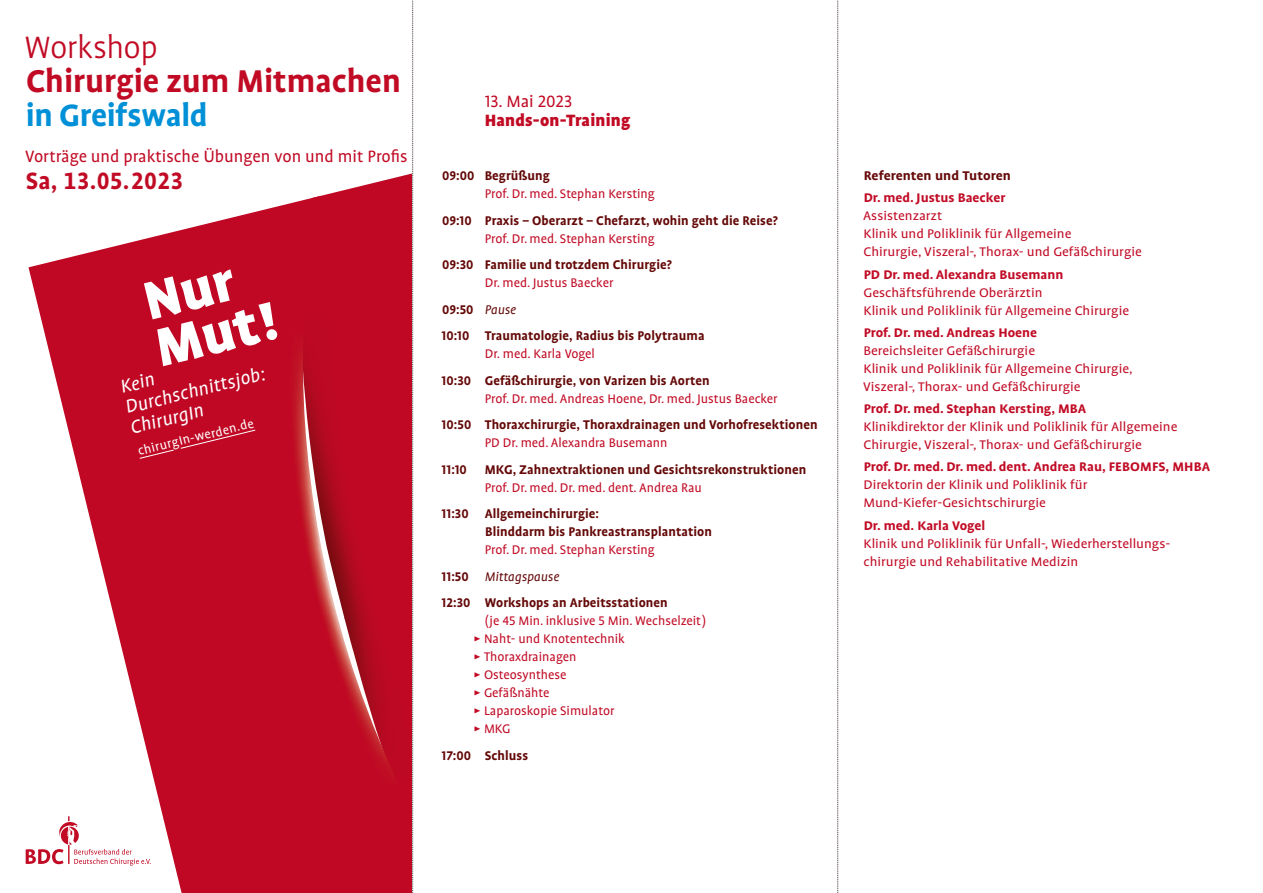
<style>
.page{position:relative;width:1263px;height:893px;background:#fff}
.page>*{position:absolute;margin:0;border:0;box-sizing:border-box;transform-origin:0 0}
.t1{font:900 61.5px "Profile Pro";color:#fff}
.Nur_Mut_H1_T{font:700 36px "Profile Pro";color:#c10b25}
.Nur_Mut_H1_T-2{font:700 35.25px "Profile Pro";letter-spacing:-.01em;color:#0090d7}
.Nur_Mut_H0_T{font:300 35.25px "Profile Pro";letter-spacing:-.015em;color:#c10b25}
.Nur_Mut_H4_T_Datum{font:700 27px "Profile Pro";color:#c10b25}
.t2{font:italic 21px "Profile Pro";color:#fff}
.Nur_Mut_H3_T___Datum{font:18.75px "Profile Pro";color:#c10b25}
.Nur_Mut_H2{font:900 18.75px "Profile Pro";letter-spacing:.01em;color:#c10b25}
.Nur_Mut_VA{font:700 14.4px/18px "Profile Pro";letter-spacing:.005em;color:#640908}
.Nur_Mut_H4_Referente{font:700 14.4px "Profile Pro";letter-spacing:.005em;color:#640908;scale:1.07 1}
.Nur_Mut_VA-2{font:italic 14.4px "Profile Pro";color:#640908}
.Nur_Mut_Ref_Tut_Klin{font:14.25px/18px "Profile Pro";color:#c10b25;scale:1.07 1}
.Nur_Mut_VA_Referent{font:14.25px "Profile Pro";color:#c10b25}
.Nur_Mut_Ref_Tut_Name{font:700 14.25px "Profile Pro";color:#c10b25;scale:1.07 1}
.t3{font:14.25px "Profile Pro";color:#fff}
.s1{font-weight:400;font-style:italic}
.s2{font-weight:700;font-style:normal}
</style>
<div class="page">
<img style="left:373px;top:173px;width:39px;height:10px">
<img style="left:305px;top:183px;width:107px;height:239px">
<img style="left:309px;top:362px;width:103px;height:178px">
<img style="left:348px;top:540px;width:64px;height:224px">
<div style="left:321px;top:196px;width:91px;height:82px;background:#c00824"></div>
<img style="left:28px;top:196px;width:293px;height:168px">
<img style="left:52px;top:302px;width:253px;height:176px">
<img style="left:80px;top:422px;width:240px;height:170px">
<img style="left:108px;top:540px;width:240px;height:166px">
<img style="left:136px;top:653px;width:254px;height:167px">
<div style="left:164px;top:764px;width:248px;height:129px;background:#c00824"></div>
<img style="left:356px;top:871px;width:56px;height:22px">
<div style="left:139px;top:429px;width:117px;height:30px;background:#c00824"></div>
<svg style="left:26px;top:816px;width:125px;height:50px"></svg>
<svg style="left:837px;top:0;width:1px;height:893px"></svg>
<svg style="left:412px;top:0;width:1px;height:893px"></svg>
<div style="left:144px;top:269px;width:93px;height:51px;background:#c00824"></div>
<p class="Nur_Mut_H0_T" style="left:24px;top:29px;width:135px">Workshop</p>
<p class="Nur_Mut_H1_T" style="left:26px;top:60px;width:376px">Chirurgie zum Mitmachen</p>
<p class="Nur_Mut_H1_T-2" style="left:26px;top:94px;width:183px">in Greifswald</p>
<p class="Nur_Mut_H3_T___Datum" style="left:25px;top:146px;width:384px">Vorträge und praktische Übungen von und mit Profis</p>
<p class="Nur_Mut_H4_T_Datum" style="left:26px;top:165px;width:159px">Sa, 13.05. 2023</p>
<p class="Nur_Mut_VA" style="left:442px;top:167px;width:109px">09:00 Begrüßung</p>
<p class="Nur_Mut_H3_T___Datum" style="left:485px;top:90px;width:89px">13. Mai 2023</p>
<p class="Nur_Mut_H2" style="left:485px;top:109px;width:147px">Hands-on-Training</p>
<p class="Nur_Mut_VA_Referent" style="left:485px;top:186px;width:172px">Prof. Dr. med. Stephan Kersting</p>
<p class="Nur_Mut_VA" style="left:442px;top:211px;width:337px">09:10 Praxis – Oberarzt – Chefarzt, wohin geht die Reise?</p>
<p class="Nur_Mut_VA_Referent" style="left:485px;top:230px;width:172px">Prof. Dr. med. Stephan Kersting</p>
<p class="Nur_Mut_VA" style="left:442px;top:256px;width:231px">09:30 Familie und trotzdem Chirurgie?</p>
<p class="Nur_Mut_VA_Referent" style="left:485px;top:275px;width:130px">Dr. med. Justus Baecker</p>
<p class="Nur_Mut_VA" style="left:442px;top:300px;width:75px">09:50 <span class="s1">Pause</span></p>
<p class="Nur_Mut_VA" style="left:442px;top:327px;width:264px">10:10 Traumatologie, Radius bis Polytrauma</p>
<p class="Nur_Mut_VA_Referent" style="left:485px;top:346px;width:112px">Dr. med. Karla Vogel</p>
<p class="Nur_Mut_VA" style="left:442px;top:371px;width:269px">10:30 Gefäßchirurgie, von Varizen bis Aorten</p>
<p class="Nur_Mut_VA_Referent" style="left:485px;top:390px;width:294px">Prof. Dr. med. Andreas Hoene, Dr. med. Justus Baecker</p>
<p class="Nur_Mut_VA" style="left:442px;top:416px;width:377px">10:50 Thoraxchirurgie, Thoraxdrainagen und Vorhofresektionen</p>
<p class="Nur_Mut_VA_Referent" style="left:485px;top:435px;width:184px">PD Dr. med. Alexandra Busemann</p>
<p class="Nur_Mut_VA" style="left:442px;top:460px;width:366px">11:10 MKG, Zahnextraktionen und Gesichtsrekonstruktionen</p>
<p class="Nur_Mut_VA_Referent" style="left:485px;top:479px;width:219px">Prof. Dr. med. Dr. med. dent. Andrea Rau</p>
<p class="Nur_Mut_VA" style="left:485px;top:505px;width:228px;text-indent:-44px">11:30 Allgemeinchirurgie:<br>Blinddarm bis Pankreastransplantation</p>
<p class="Nur_Mut_VA_Referent" style="left:485px;top:542px;width:172px">Prof. Dr. med. Stephan Kersting</p>
<p class="Nur_Mut_VA-2" style="left:442px;top:568px;width:119px"><span class="s2">11:50</span> Mittagspause</p>
<p class="Nur_Mut_VA" style="left:442px;top:594px;width:228px">12:30 Workshops an Arbeitsstationen</p>
<p class="Nur_Mut_VA_Referent" style="left:485px;top:613px;width:223px">( je 45 Min. inklusive 5 Min. Wechselzeit )</p>
<p class="Nur_Mut_VA_Referent" style="left:474px;top:631px;width:152px">▶ Naht- und Knotentechnik</p>
<p class="Nur_Mut_VA_Referent" style="left:474px;top:649px;width:104px">▶ Thoraxdrainagen</p>
<p class="Nur_Mut_VA_Referent" style="left:474px;top:667px;width:94px">▶ Osteosynthese</p>
<p class="Nur_Mut_VA_Referent" style="left:474px;top:685px;width:77px">▶ Gefäßnähte</p>
<p class="Nur_Mut_VA_Referent" style="left:474px;top:703px;width:142px">▶ Laparoskopie Simulator</p>
<p class="Nur_Mut_VA_Referent" style="left:474px;top:721px;width:38px">▶ MKG</p>
<p class="Nur_Mut_VA" style="left:442px;top:747px;width:88px">17:00 Schluss</p>
<p class="t1" style="left:147px;top:312px;width:125px;rotate:-14deg">Mut !</p>
<p class="t2" style="left:118px;top:376px;width:36px;rotate:-14deg">Kein</p>
<p class="t2" style="left:123px;top:396px;width:145px;rotate:-14deg">Durchschnittsjob:</p>
<p class="t2" style="left:128px;top:417px;width:77px;rotate:-14deg">ChirurgIn</p>
<p class="t3" style="left:136px;top:444px;width:120px;rotate:-14deg">chirurgIn-werden.de</p>
<p class="Nur_Mut_H4_Referente" style="left:864px;top:167px;width:139px">Referenten und Tutoren</p>
<p class="Nur_Mut_Ref_Tut_Name" style="left:864px;top:190px;width:134px">Dr. med. Justus Baecker</p>
<p class="Nur_Mut_Ref_Tut_Klin" style="left:863px;top:208px;width:262px">Assistenzarzt<br>Klinik und Poliklinik für Allgemeine<br>Chirurgie, Viszeral-, Thorax- und Gefäßchirurgie</p>
<p class="Nur_Mut_Ref_Tut_Name" style="left:864px;top:266px;width:188px">PD Dr. med. Alexandra Busemann</p>
<p class="Nur_Mut_Ref_Tut_Klin" style="left:863px;top:284px;width:250px">Geschäftsführende Oberärztin<br>Klinik und Poliklinik für Allgemeine Chirurgie</p>
<p class="Nur_Mut_Ref_Tut_Name" style="left:864px;top:324px;width:163px">Prof. Dr. med. Andreas Hoene</p>
<p class="Nur_Mut_Ref_Tut_Klin" style="left:863px;top:342px;width:253px">Bereichsleiter Gefäßchirurgie<br>Klinik und Poliklinik für Allgemeine Chirurgie,<br>Viszeral-, Thorax- und Gefäßchirurgie</p>
<p class="Nur_Mut_Ref_Tut_Name" style="left:864px;top:400px;width:209px">Prof. Dr. med. Stephan Kersting, MBA</p>
<p class="Nur_Mut_Ref_Tut_Klin" style="left:863px;top:418px;width:295px">Klinikdirektor der Klinik und Poliklinik für Allgemeine<br>Chirurgie, Viszeral-, Thorax- und Gefäßchirurgie</p>
<p class="Nur_Mut_Ref_Tut_Name" style="left:864px;top:459px;width:325px">Prof. Dr. med. Dr. med. dent. Andrea Rau, FEBOMFS, MHBA</p>
<p class="Nur_Mut_Ref_Tut_Klin" style="left:863px;top:477px;width:211px">Direktorin der Klinik und Poliklinik für<br>Mund-Kiefer-Gesichtschirurgie</p>
<p class="Nur_Mut_Ref_Tut_Name" style="left:864px;top:517px;width:115px">Dr. med. Karla Vogel</p>
<p class="Nur_Mut_Ref_Tut_Klin" style="left:863px;top:535px;width:287px">Klinik und Poliklinik für Unfall-, Wiederherstellungs&shy;chirurgie und Rehabilitative Medizin</p>
</div>
